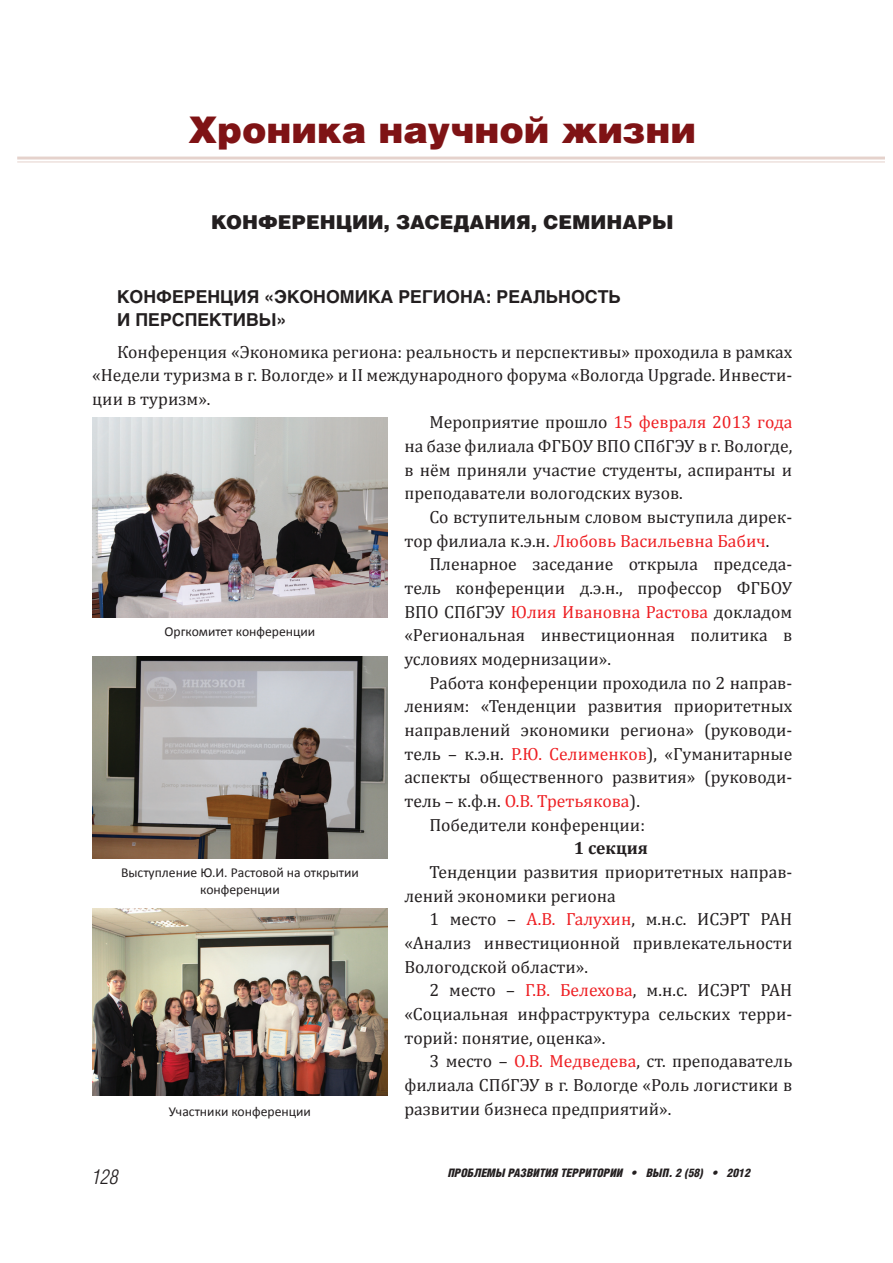
<style>
.page{position:relative;width:893px;height:1263px;background:#fff}
.page>*{position:absolute;margin:0;border:0;box-sizing:border-box;transform-origin:0 0}
.t1{font:900 36.75px "Helios";color:#7f1315}
.t2{font:italic 300 20.55px "Helios Cond";color:#231f20}
.t3{font:900 19.05px "Helios";color:#231f20}
.t4{font:17.7px/23.7px "Cambria";color:#231f20;text-align:justify}
.t5{font:17.7px "Cambria";color:#ee1f23}
.t6{font:700 17.7px/22.8px "Helios";color:#231f20}
.t7{font:700 17.7px "Cambria";color:#231f20}
.t8{font:13.65px/16.4px "Calibri";color:#231f20;text-align:center}
.t9{font:italic 900 11.7px "Helios Cond";color:#231f20}
.s1{color:#ee1f23}
.s2{color:#231f20}
</style>
<div class="page">
<hr style="left:17px;top:157px;width:867px;height:3px;background:#e5d2cc">
<hr style="left:17px;top:161px;width:867px;height:1px;background:#e5d2cc">
<img style="left:92px;top:909px;width:296px;height:187px">
<img style="left:92px;top:417px;width:296px;height:200px">
<img style="left:92px;top:656px;width:296px;height:203px">
<h1 class="t1" style="left:189px;top:117px;width:509px">Хроника научной жизни</h1>
<p class="t3" style="left:211px;top:215px;width:464px">КОНФЕРЕНЦИИ, ЗАСЕДАНИЯ, СЕМИНАРЫ</p>
<p class="t6" style="left:117px;top:287px;width:505px">КОНФЕРЕНЦИЯ «ЭКОНОМИКА РЕГИОНА: РЕАЛЬНОСТЬ<br>И ПЕРСПЕКТИВЫ»</p>
<p class="t4" style="left:117px;top:339px;width:677px">Конференция «Экономика региона: реальность и перспективы» проходила в рамках</p>
<p class="t4" style="left:92px;top:363px;width:702px">«Недели туризма в г. Вологде» и II международного форума «Вологда Upgrade. Инвести-</p>
<p class="t4" style="left:92px;top:386px;width:120px">ции в туризм».</p>
<p class="t4" style="left:429px;top:410px;width:364px">Мероприятие прошло <span class="s1">15 февраля 2013 года</span></p>
<p class="t4" style="left:404px;top:434px;width:389px">на базе филиала ФГБОУ ВПО СПбГЭУ в г. Вологде,</p>
<p class="t4" style="left:404px;top:457px;width:389px">в нём приняли участие студенты, аспиранты и</p>
<p class="t4" style="left:404px;top:481px;width:280px">преподаватели вологодских вузов.</p>
<p class="t4" style="left:429px;top:505px;width:364px">Со вступительным словом выступила дирек-</p>
<p class="t5" style="left:404px;top:530px;width:367px"><span class="s2">тор филиала к.э.н.</span> Любовь Васильевна Бабич<span class="s2">.</span></p>
<p class="t4" style="left:429px;top:552px;width:364px">Пленарное заседание открыла председа-</p>
<p class="t4" style="left:404px;top:576px;width:389px">тель конференции д.э.н., профессор ФГБОУ</p>
<p class="t5" style="left:404px;top:601px;width:389px"><span class="s2">ВПО СПбГЭУ</span> Юлия Ивановна Растова <span class="s2">докладом</span></p>
<p class="t4" style="left:404px;top:623px;width:389px">«Региональная инвестиционная политика в</p>
<p class="t4" style="left:404px;top:647px;width:208px">условиях модернизации».</p>
<p class="t4" style="left:429px;top:670px;width:364px">Работа конференции проходила по 2 направ-</p>
<p class="t4" style="left:404px;top:694px;width:390px">лениям: «Тенденции развития приоритетных</p>
<p class="t4" style="left:404px;top:718px;width:389px">направлений экономики региона» (руководи-</p>
<p class="t4" style="left:404px;top:741px;width:389px">тель – к.э.н. <span class="s1">Р.Ю. Селименков</span>), «Гуманитарные</p>
<p class="t4" style="left:404px;top:765px;width:389px">аспекты общественного развития» (руководи-</p>
<p class="t5" style="left:404px;top:790px;width:237px"><span class="s2">тель – к.ф.н.</span> О.В. Третьякова<span class="s2">).</span></p>
<p class="t4" style="left:429px;top:812px;width:217px">Победители конференции:</p>
<p class="t7" style="left:574px;top:838px;width:76px">1 секция</p>
<p class="t4" style="left:404px;top:860px;width:389px;text-indent:25px">Тенденции развития приоритетных направ&shy;лений экономики региона</p>
<p class="t4" style="left:404px;top:907px;width:389px;text-indent:25px">1 место – <span class="s1">А.В. Галухин</span>, м.н.с. ИСЭРТ РАН «Анализ инвестиционной привлекательности Вологодской области».</p>
<p class="t4" style="left:404px;top:978px;width:389px;text-indent:25px">2 место – <span class="s1">Г.В. Белехова</span>, м.н.с. ИСЭРТ РАН «Социальная инфраструктура сельских терри&shy;торий: понятие, оценка».</p>
<p class="t4" style="left:404px;top:1049px;width:389px;text-align:right">3 место – <span class="s1">О.В. Медведева</span>, ст. преподаватель филиала СПбГЭУ в г. Вологде «Роль логистики в</p>
<p class="t8" style="left:169px;top:1104px;width:144px">Участники конференции</p>
<p class="t4" style="left:404px;top:1096px;width:269px">развитии бизнеса предприятий».</p>
<p class="t8" style="left:165px;top:624px;width:152px">Оргкомитет конференции</p>
<p class="t8" style="left:121px;top:866px;width:239px">Выступление Ю.И. Растовой на открытии конференции</p>
<p class="t2" style="left:92px;top:1169px;width:28px">128</p>
<p class="t9" style="left:448px;top:1168px;width:304px">ПРОБЛЕМЫ РАЗВИТИЯ ТЕРРИТОРИИ • ВЫП. 2 (58) • 2012</p>
</div>
